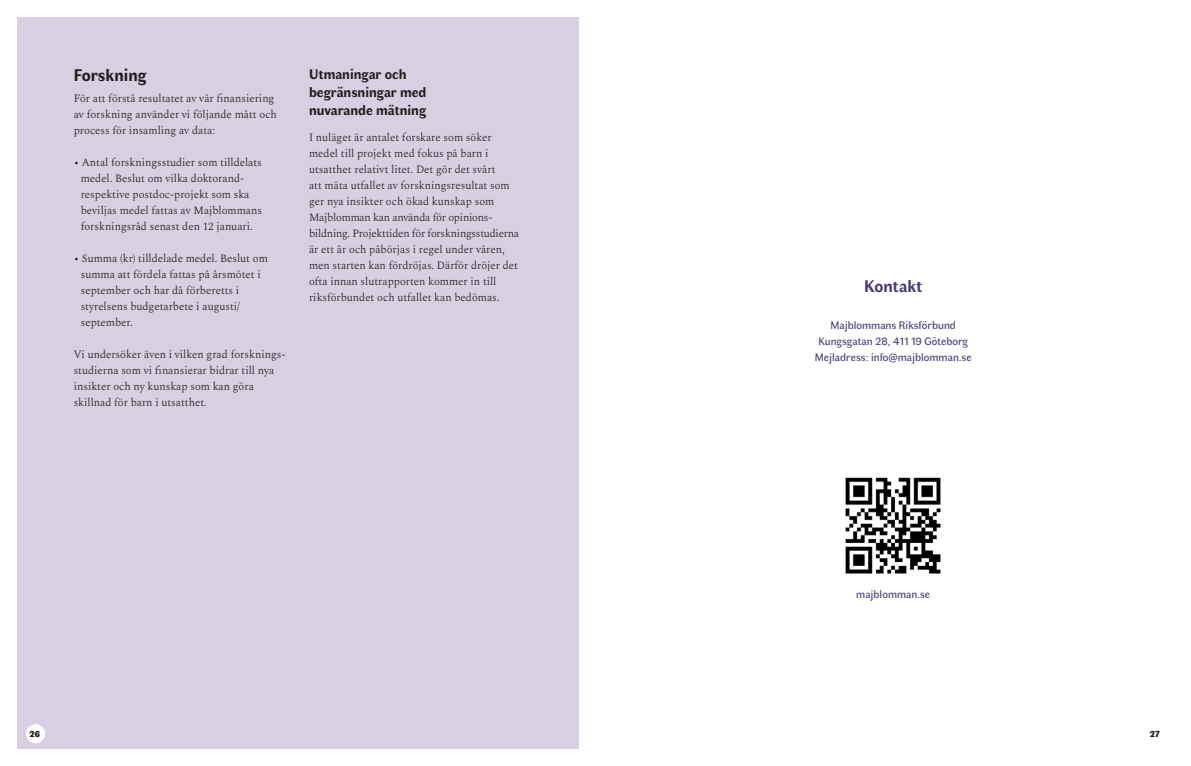
<style>
.page{position:relative;width:1191px;height:766px;background:#fff}
.page>*{position:absolute;margin:0;border:0;box-sizing:border-box;transform-origin:0 0}
.t1{font:700 17px "Faune Text";color:#231f20}
.t2{font:700 17px "Faune Text";color:#4d3c76}
.t3{font:700 14px "Faune Text";color:#231f20}
.t4{font:300 11px/16px "Spectral";color:#231f20}
.t5{font:11px "Faune Text";color:#4d3c76}
.t6{font:900 9px "Faune Display";color:#231f20}
</style>
<div class="page">
<div style="left:17px;top:17px;width:561px;height:731px;background:#d9cfe2"></div>
<div style="left:26px;top:724px;width:19px;height:19px;background:#fff;border-radius:50%"></div>
<img style="left:845px;top:477px;width:96px;height:97px">
<p class="t1" style="left:74px;top:63px;width:74px">Forskning</p>
<p class="t4" style="left:74px;top:89px;width:205px">För att förstå resultatet av vår finansiering av forskning använder vi följande mått och process för insamling av data:</p>
<p class="t4" style="left:81px;top:153px;width:183px;text-indent:-7px">• Antal forskningsstudier som tilldelats medel. Beslut om vilka doktorand-</p>
<p class="t4" style="left:81px;top:185px;width:170px">respektive postdoc-projekt som ska</p>
<p class="t4" style="left:81px;top:201px;width:183px">beviljas medel fattas av Majblommans forskningsråd senast den 12 januari.</p>
<p class="t4" style="left:81px;top:249px;width:189px;text-indent:-7px">• Summa (kr) tilldelade medel. Beslut om summa att fördela fattas på årsmötet i september och har då förberetts i</p>
<p class="t4" style="left:81px;top:297px;width:161px">styrelsens budgetarbete i augusti/</p>
<p class="t4" style="left:81px;top:313px;width:54px">september.</p>
<p class="t4" style="left:74px;top:345px;width:213px">Vi undersöker även i vilken grad forsknings&shy;studierna som vi finansierar bidrar till nya insikter och ny kunskap som kan göra skillnad för barn i utsatthet.</p>
<p class="t3" style="left:309px;top:64px;width:99px">Utmaningar och</p>
<p class="t3" style="left:309px;top:82px;width:119px">begränsningar med</p>
<p class="t3" style="left:309px;top:100px;width:119px">nuvarande mätning</p>
<p class="t4" style="left:309px;top:128px;width:211px">I nuläget är antalet forskare som söker medel till projekt med fokus på barn i utsatthet relativt litet. Det gör det svårt<br>att mäta utfallet av forskningsresultat som ger nya insikter och ökad kunskap som Majblomman kan använda för opinions&shy;bildning. Projekttiden för forskningsstudierna är ett år och påbörjas i regel under våren, men starten kan fördröjas. Därför dröjer det ofta innan slutrapporten kommer in till riksförbundet och utfallet kan bedömas.</p>
<p class="t2" style="left:864px;top:274px;width:60px">Kontakt</p>
<p class="t5" style="left:830px;top:318px;width:127px">Majblommans Riksförbund</p>
<p class="t5" style="left:818px;top:334px;width:151px">Kungsgatan 28, 411 19 Göteborg</p>
<p class="t5" style="left:814px;top:350px;width:158px">Mejladress: info@majblomman.se</p>
<p class="t5" style="left:856px;top:586px;width:75px">majblomman.se</p>
<p class="t6" style="left:30px;top:727px;width:12px">26</p>
<p class="t6" style="left:1149px;top:727px;width:12px">27</p>
</div>
